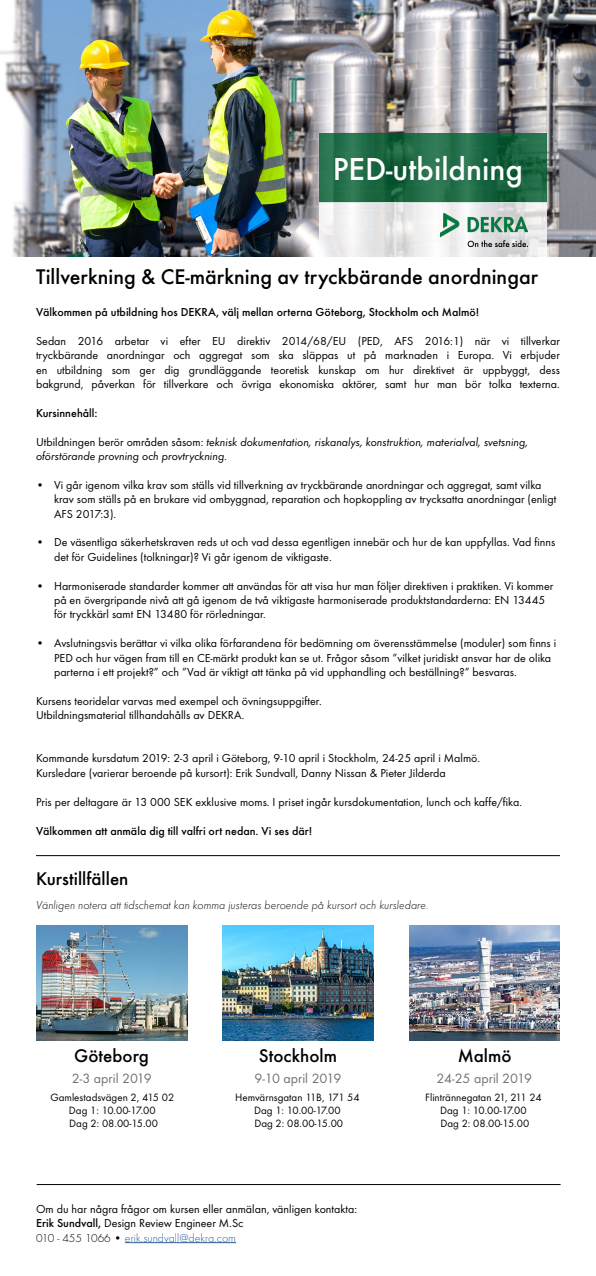
<style>
.page{position:relative;width:596px;height:1276px;background:#fff}
.page>*{position:absolute;margin:0;border:0;box-sizing:border-box;transform-origin:0 0}
.t1{font:500 33px "Futura T";color:#fff}
.t2{font:500 22px "Futura T";color:#000}
.t3{font:500 19px "Futura T";color:#000}
.t4{font:14px "Futura T Boo";color:#706f6f}
.t5{font:12px/14.4px "Futura T Boo";color:#000}
.t6{font:500 12px "Futura T";color:#000}
.t7{font:12px/14.4px "Futura T Boo Obl";color:#000}
.t8{font:italic 300 12px "Futura T";color:#000}
.t9{font:300 12px "Futura T";color:#275b9b}
.t10{font:11px/13.2px "Futura T Boo";color:#000;text-align:center}
.s1{font-family:"Futura T Boo"}
.s2{font-family:"Futura T";font-weight:500}
.s3{color:#000}
</style>
<div class="page">
<img style="left:1px;top:0;width:594px;height:257px">
<hr style="left:36px;top:855px;width:523px;height:1px;background:#000">
<hr style="left:37px;top:1184px;width:523px;height:1px;background:#000">
<img style="left:37px;top:926px;width:150px;height:114px">
<img style="left:223px;top:926px;width:150px;height:114px">
<img style="left:409px;top:926px;width:150px;height:114px">
<hr style="left:125px;top:1242px;width:111px;height:1px;background:#275b9b">
<svg style="left:319px;top:133px;width:227px;height:70px;background:#216c48"></svg>
<svg style="left:319px;top:203px;width:227px;height:54px;fill:#edeced"></svg>
<img style="left:440px;top:213px;width:87px;height:34px">
<h1 class="t1" style="left:332px;top:150px;width:191px">PED-utbildning</h1>
<h2 class="t2" style="left:36px;top:263px;width:503px">Tillverkning &amp; CE-märkning av tryckbärande anordningar</h2>
<p class="t6" style="left:36px;top:305px;width:444px">Välkommen på utbildning hos DEKRA, välj mellan orterna Göteborg, Stockholm och Malmö!</p>
<p class="t5" style="left:36px;top:334px;width:525px;text-align:justify">Sedan 2016 arbetar vi efter EU direktiv 2014/68/EU (PED, AFS 2016:1) när vi tillverkar tryckbärande anordningar och aggregat som ska släppas ut på marknaden i Europa. Vi erbjuder en utbildning som ger dig grundläggande teoretisk kunskap om hur direktivet är uppbyggt, dess bakgrund, påverkan för tillverkare och övriga ekonomiska aktörer, samt hur man bör tolka texterna.</p>
<p class="t6" style="left:36px;top:406px;width:63px">Kursinnehåll:</p>
<p class="t7" style="left:36px;top:434px;width:493px"><span class="s1">Utbildningen berör områden såsom:</span> teknisk dokumentation, riskanalys, konstruktion, materialval, svetsning, oförstörande provning och provtryckning.</p>
<p class="t5" style="left:54px;top:478px;width:503px;text-indent:-18px">• Vi går igenom vilka krav som ställs vid tillverkning av tryckbärande anordningar och aggregat, samt vilka krav som ställs på en brukare vid ombyggnad, reparation och hopkoppling av trycksatta anordningar (enligt<br>AFS 2017:3).</p>
<p class="t5" style="left:54px;top:535px;width:502px;text-indent:-18px">• De väsentliga säkerhetskraven reds ut och vad dessa egentligen innebär och hur de kan uppfyllas. Vad finns det för Guidelines (tolkningar)? Vi går igenom de viktigaste.</p>
<p class="t5" style="left:54px;top:578px;width:500px;text-indent:-18px">• Harmoniserade standarder kommer att användas för att visa hur man följer direktiven i praktiken. Vi kommer på en övergripande nivå att gå igenom de två viktigaste harmoniserade produktstandarderna: EN 13445 för tryckkärl samt EN 13480 för rörledningar.</p>
<p class="t5" style="left:54px;top:636px;width:503px;text-indent:-18px">• Avslutningsvis berättar vi vilka olika förfarandena för bedömning om överensstämmelse (moduler) som finns i<br>PED och hur vägen fram till en CE-märkt produkt kan se ut. Frågor såsom ”vilket juridiskt ansvar har de olika parterna i ett projekt?” och ”Vad är viktigt att tänka på vid upphandling och beställning?” besvaras.</p>
<p class="t5" style="left:36px;top:694px;width:287px">Kursens teoridelar varvas med exempel och övningsuppgifter.<br>Utbildningsmaterial tillhandahålls av DEKRA.</p>
<p class="t5" style="left:36px;top:751px;width:445px">Kommande kursdatum 2019: 2-3 april i Göteborg, 9-10 april i Stockholm, 24-25 april i Malmö.<br>Kursledare (varierar beroende på kursort): Erik Sundvall, Danny Nissan &amp; Pieter Jilderda</p>
<p class="t5" style="left:36px;top:794px;width:487px">Pris per deltagare är 13 000 SEK exklusive moms. I priset ingår kursdokumentation, lunch och kaffe/fika.</p>
<p class="t6" style="left:36px;top:823px;width:277px">Välkommen att anmäla dig till valfri ort nedan. Vi ses där!</p>
<h3 class="t3" style="left:36px;top:868px;width:94px">Kurstillfällen</h3>
<p class="t8" style="left:36px;top:899px;width:394px">Vänligen notera att tidschemat kan komma justeras beroende på kursort och kursledare.</p>
<h3 class="t3" style="left:74px;top:1045px;width:76px">Göteborg</h3>
<h3 class="t3" style="left:258px;top:1045px;width:80px">Stockholm</h3>
<h3 class="t3" style="left:457px;top:1045px;width:55px">Malmö</h3>
<p class="t4" style="left:72px;top:1070px;width:81px">2-3 april 2019</p>
<p class="t4" style="left:254px;top:1070px;width:88px">9-10 april 2019</p>
<p class="t4" style="left:436px;top:1070px;width:97px">24-25 april 2019</p>
<p class="t10" style="left:50px;top:1090px;width:125px">Gamlestadsvägen 2, 415 02<br>Dag 1: 10.00-17.00<br>Dag 2: 08.00-15.00</p>
<p class="t10" style="left:235px;top:1090px;width:126px">Hemvärnsgatan 11B, 171 54<br>Dag 1: 10.00-17.00<br>Dag 2: 08.00-15.00</p>
<p class="t10" style="left:425px;top:1090px;width:118px">Flintrännegatan 21, 211 24<br>Dag 1: 10.00-17.00<br>Dag 2: 08.00-15.00</p>
<p class="t5" style="left:36px;top:1201px;width:322px">Om du har några frågor om kursen eller anmälan, vänligen kontakta:<br><span class="s2">Erik Sundvall,</span> Design Review Engineer M.Sc</p>
<p class="t9" style="left:36px;top:1231px;width:201px"><span class="s3">010 - 455 1066 •</span> erik.sundvall@dekra.com</p>
</div>
